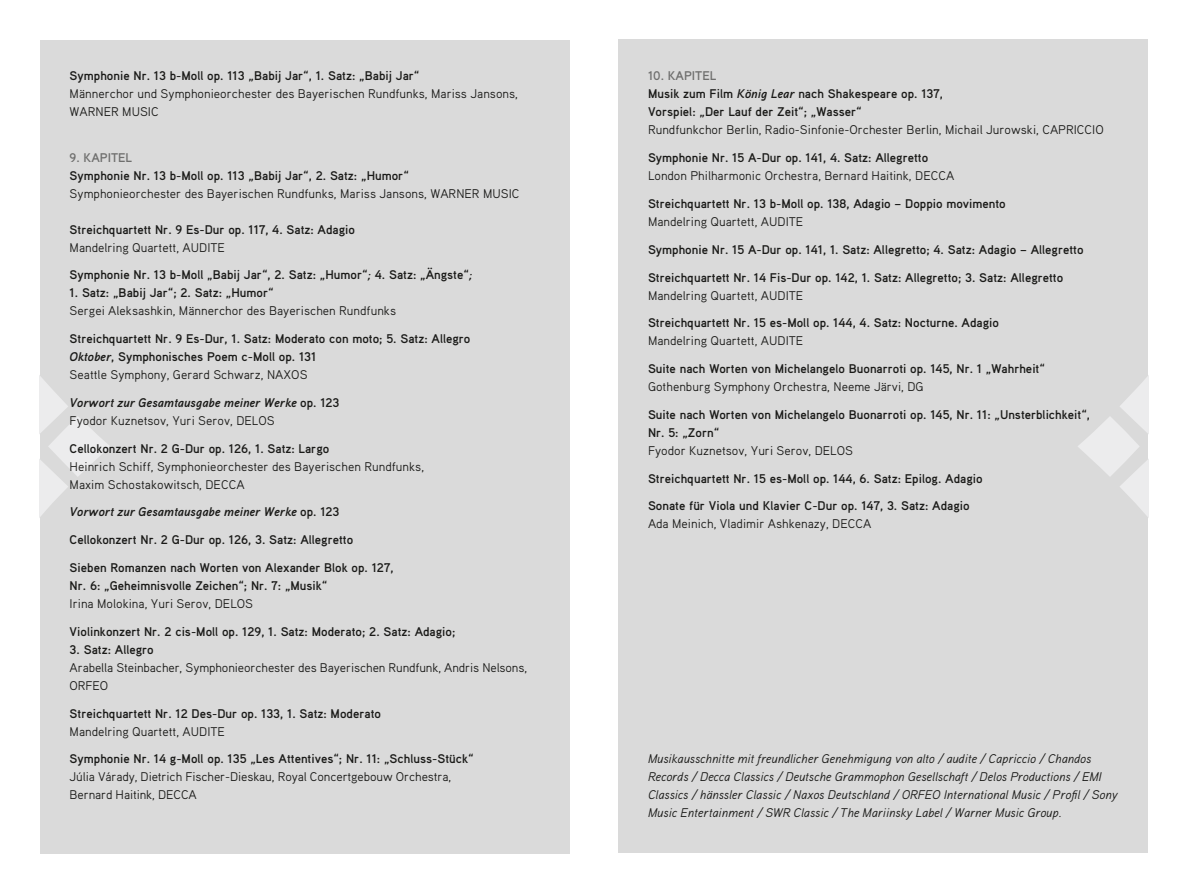
<style>
.page{position:relative;width:1188px;height:893px;background:#fff}
.page>*{position:absolute;margin:0;border:0;box-sizing:border-box;transform-origin:0 0}
.t1{font:700 12.6px/18px "Aaux Pro";color:#1a1a18}
.t2{font:12.6px/18px "Aaux Pro";color:#1a1a18}
.t3{font:italic 12.6px/18px "Aaux Pro";letter-spacing:-.005em;color:#1a1a18}
.t4{font:italic 700 12.6px/18px "Aaux Pro";color:#1a1a18}
.t5{font:700 12.6px "Aaux Pro";color:#6f6f6e}
.s1{font-style:italic}
.s2{font-weight:400}
.s3{font-style:normal}
.s4{font-weight:400;font-style:normal}
.s5{color:#6f6f6e}
</style>
<div class="page">
<div style="left:40px;top:40px;width:529px;height:813px;background:#dadada"></div>
<svg style="left:40px;top:376px;width:70px;height:141px"></svg>
<div style="left:619px;top:40px;width:529px;height:813px;background:#dadada"></div>
<svg style="left:1078px;top:376px;width:70px;height:141px"></svg>
<p class="t1" style="left:70px;top:67px;width:351px">Symphonie Nr. 13 b-Moll op. 113 „Babij Jar“, 1. Satz: „Babij Jar“</p>
<p class="t2" style="left:70px;top:85px;width:450px">Männerchor und Symphonieorchester des Bayerischen Rundfunks, Mariss Jansons,<br>WARNER MUSIC</p>
<p class="t5" style="left:70px;top:150px;width:64px">9. KAPITEL</p>
<p class="t1" style="left:70px;top:166px;width:341px">Symphonie Nr. 13 b-Moll op. 113 „Babij Jar“, 2. Satz: „Humor“</p>
<p class="t2" style="left:70px;top:184px;width:451px">Symphonieorchester des Bayerischen Rundfunks, Mariss Jansons, WARNER MUSIC</p>
<p class="t1" style="left:70px;top:220px;width:287px">Streichquartett Nr. 9 Es-Dur op. 117, 4. Satz: Adagio</p>
<p class="t2" style="left:70px;top:238px;width:157px">Mandelring Quartett, AUDITE</p>
<p class="t1" style="left:70px;top:265px;width:404px">Symphonie Nr. 13 b-Moll „Babij Jar“, 2. Satz: „Humor“<span class="s1">;</span> 4. Satz: „Ängste“<span class="s1">;</span></p>
<p class="t1" style="left:70px;top:283px;width:205px">1. Satz: „Babij Jar“; 2. Satz: „Humor“</p>
<p class="t2" style="left:70px;top:301px;width:328px">Sergei Aleksashkin, Männerchor des Bayerischen Rundfunks</p>
<p class="t1" style="left:70px;top:329px;width:402px">Streichquartett Nr. 9 Es-Dur, 1. Satz: Moderato con moto; 5. Satz: Allegro<br><span class="s1">Oktober</span>, Symphonisches Poem c-Moll op. 131<br><span class="s2">Seattle Symphony, Gerard Schwarz, NAXOS</span></p>
<p class="t4" style="left:70px;top:393px;width:271px">Vorwort zur Gesamtausgabe meiner Werke <span class="s3">op. 123<br></span><span class="s4">Fyodor Kuznetsov, Yuri Serov, DELOS</span></p>
<p class="t1" style="left:70px;top:439px;width:261px">Cellokonzert Nr. 2 G-Dur op. 126, 1. Satz: Largo</p>
<p class="t2" style="left:70px;top:457px;width:356px">Heinrich Schiff, Symphonieorchester des Bayerischen Rundfunks,<br>Maxim Schostakowitsch, DECCA</p>
<p class="t4" style="left:70px;top:502px;width:271px">Vorwort zur Gesamtausgabe meiner Werke <span class="s3">op. 123</span></p>
<p class="t1" style="left:70px;top:530px;width:285px">Cellokonzert Nr. 2 G-Dur op. 126, 3. Satz: Allegretto</p>
<p class="t1" style="left:70px;top:558px;width:325px">Sieben Romanzen nach Worten von Alexander Blok op. 127,<br>Nr. 6: „Geheimnisvolle Zeichen“; Nr. 7: „Musik“</p>
<p class="t2" style="left:70px;top:594px;width:185px">Irina Molokina, Yuri Serov, DELOS</p>
<p class="t1" style="left:70px;top:622px;width:387px">Violinkonzert Nr. 2 cis-Moll op. 129, 1. Satz: Moderato; 2. Satz: Adagio;</p>
<p class="t1" style="left:70px;top:640px;width:86px">3. Satz: Allegro</p>
<p class="t2" style="left:70px;top:658px;width:459px">Arabella Steinbacher, Symphonieorchester des Bayerischen Rundfunk, Andris Nelsons,<br>ORFEO</p>
<p class="t1" style="left:70px;top:703px;width:313px">Streichquartett Nr. 12 Des-Dur op. 133, 1. Satz: Moderato</p>
<p class="t2" style="left:70px;top:721px;width:157px">Mandelring Quartett, AUDITE</p>
<p class="t1" style="left:70px;top:749px;width:406px">Symphonie Nr. 14 g-Moll op. 135 „Les Attentives“; Nr. 11: „Schluss-Stück“</p>
<p class="t2" style="left:70px;top:767px;width:383px">Júlia Várady, Dietrich Fischer-Dieskau, Royal Concertgebouw Orchestra,<br>Bernard Haitink, DECCA</p>
<p class="t1" style="left:648px;top:67px;width:297px"><span class="s5">10. KAPITEL<br></span>Musik zum Film <span class="s1">König Lear</span> nach Shakespeare op. 137,<br>Vorspiel: „Der Lauf der Zeit“; „Wasser“</p>
<p class="t2" style="left:648px;top:121px;width:457px">Rundfunkchor Berlin, Radio-Sinfonie-Orchester Berlin, Michail Jurowski, CAPRICCIO</p>
<p class="t1" style="left:648px;top:148px;width:282px">Symphonie Nr. 15 A-Dur op. 141, 4. Satz: Allegretto</p>
<p class="t2" style="left:648px;top:166px;width:308px">London Philharmonic Orchestra, Bernard Haitink, DECCA</p>
<p class="t1" style="left:648px;top:194px;width:359px">Streichquartett Nr. 13 b-Moll op. 138, Adagio – Doppio movimento</p>
<p class="t2" style="left:648px;top:212px;width:157px">Mandelring Quartett, AUDITE</p>
<p class="t1" style="left:648px;top:240px;width:437px">Symphonie Nr. 15 A-Dur op. 141, 1. Satz: Allegretto; 4. Satz: Adagio – Allegretto</p>
<p class="t1" style="left:648px;top:268px;width:417px">Streichquartett Nr. 14 Fis-Dur op. 142, 1. Satz: Allegretto; 3. Satz: Allegretto</p>
<p class="t2" style="left:648px;top:286px;width:157px">Mandelring Quartett, AUDITE</p>
<p class="t1" style="left:648px;top:313px;width:353px">Streichquartett Nr. 15 es-Moll op. 144, 4. Satz: Nocturne. Adagio</p>
<p class="t2" style="left:648px;top:331px;width:157px">Mandelring Quartett, AUDITE</p>
<p class="t1" style="left:648px;top:359px;width:398px">Suite nach Worten von Michelangelo Buonarroti op. 145, Nr. 1 „Wahrheit“</p>
<p class="t2" style="left:648px;top:377px;width:277px">Gothenburg Symphony Orchestra, Neeme Järvi, DG</p>
<p class="t1" style="left:648px;top:405px;width:444px">Suite nach Worten von Michelangelo Buonarroti op. 145, Nr. 11: „Unsterblichkeit“,<br>Nr. 5: „Zorn“</p>
<p class="t2" style="left:648px;top:441px;width:207px">Fyodor Kuznetsov, Yuri Serov, DELOS</p>
<p class="t1" style="left:648px;top:469px;width:336px">Streichquartett Nr. 15 es-Moll op. 144, 6. Satz: Epilog. Adagio</p>
<p class="t1" style="left:648px;top:496px;width:323px">Sonate für Viola und Klavier C-Dur op. 147, 3. Satz: Adagio</p>
<p class="t2" style="left:648px;top:514px;width:225px">Ada Meinich, Vladimir Ashkenazy, DECCA</p>
<p class="t3" style="left:648px;top:748px;width:471px">Musikausschnitte mit freundlicher Genehmigung von alto / audite / Capriccio / Chandos Records / Decca Classics / Deutsche Grammophon Gesellschaft / Delos Productions / EMI Classics / hänssler Classic / Naxos Deutschland / ORFEO International Music / Profil / Sony Music Entertainment / SWR Classic / The Mariinsky Label / Warner Music Group.</p>
</div>
